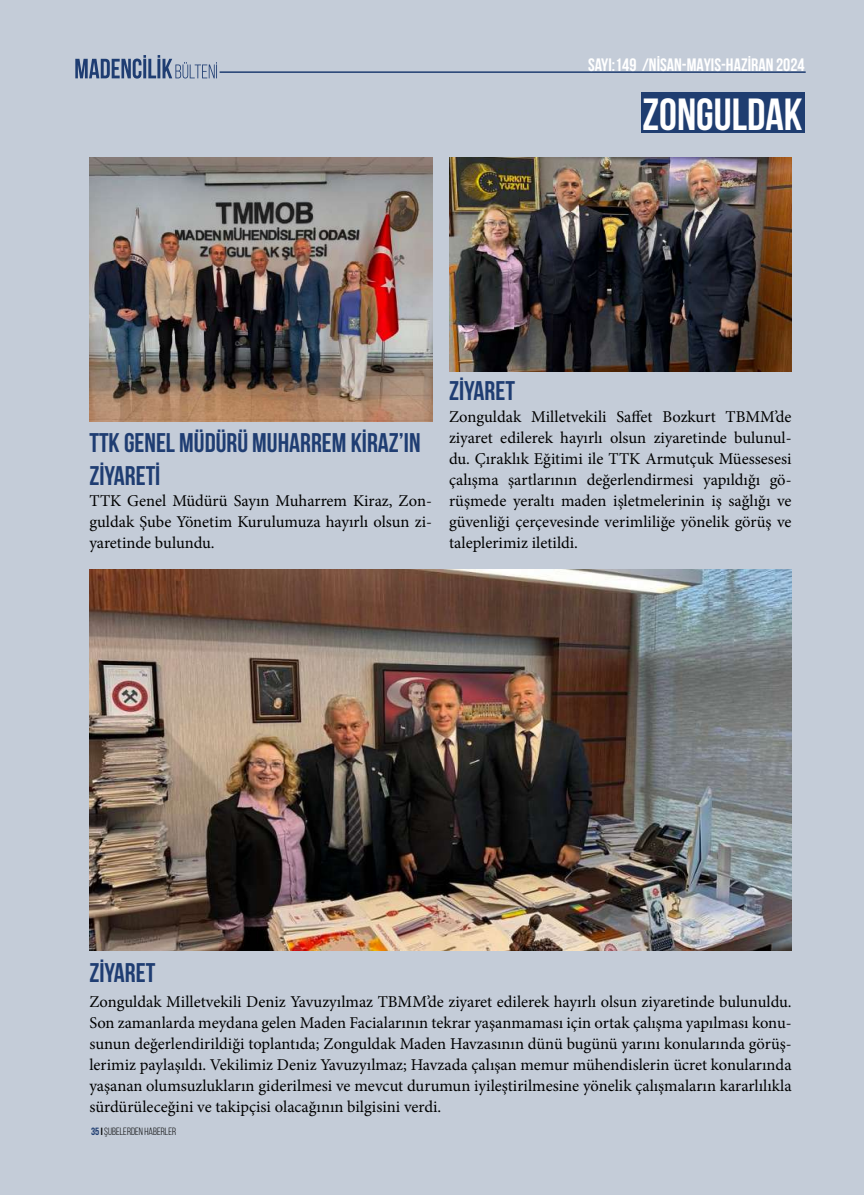
<style>
.page{position:relative;width:864px;height:1195px;background:#fff}
.page>*{position:absolute;margin:0;border:0;box-sizing:border-box;transform-origin:0 0}
.t1{font:700 45px "Bebas Neue";color:#fff}
.t2{font:700 27px/32.4px "Bebas Neue";color:#1f3d72}
.t3{font:700 18px "Bebas Neue";color:#fff}
.t4{font:16.5px/21px "Minion Pro";color:#000;text-align:justify}
.t5{font:10.5px "Bebas Neue";color:#000}
.s1{font-weight:700;color:#1f3d71}
.s2{font-weight:700}
</style>
<div class="page">
<div style="left:0;top:0;width:863px;height:1195px;background:#c4ccd8"></div>
<svg style="left:75px;top:55px;width:142px;height:24px"></svg>
<hr style="left:219px;top:71px;width:586px;height:2px;background:#1f3d71">
<div style="left:640px;top:92px;width:164px;height:41px;background:#1f3d70"></div>
<img style="left:89px;top:157px;width:343px;height:264px">
<img style="left:449px;top:157px;width:342px;height:214px">
<img style="left:89px;top:570px;width:702px;height:380px">
<p class="t3" style="left:587px;top:55px;width:218px">sayı:149 /NİSAN-MAYIS-HAZİRAN 2024</p>
<h1 class="t1" style="left:642px;top:89px;width:161px">ZONGULDAK</h1>
<h2 class="t2" style="left:89px;top:427px;width:332px">TTK GENEL MÜDÜRÜ MUHARREM KİRAZ’IN<br>ZİYARETİ</h2>
<p class="t4" style="left:89px;top:490px;width:344px">TTK Genel Müdürü Sayın Muharrem Kiraz, Zon&shy;guldak Şube Yönetim Kurulumuza hayırlı olsun zi&shy;yaretinde bulundu.</p>
<h2 class="t2" style="left:449px;top:374px;width:67px">ZİYARET</h2>
<p class="t4" style="left:449px;top:406px;width:344px">Zonguldak Milletvekili Saffet Bozkurt TBMM’de ziyaret edilerek hayırlı olsun ziyaretinde bulunul&shy;du. Çıraklık Eğitimi ile TTK Armutçuk Müessesesi çalışma şartlarının değerlendirmesi yapıldığı gö&shy;rüşmede yeraltı maden işletmelerinin iş sağlığı ve güvenliği çerçevesinde verimliliğe yönelik görüş ve taleplerimiz iletildi.</p>
<h2 class="t2" style="left:89px;top:956px;width:67px">ZİYARET</h2>
<p class="t4" style="left:89px;top:991px;width:703px">Zonguldak Milletvekili Deniz Yavuzyılmaz TBMM’de ziyaret edilerek hayırlı olsun ziyaretinde bulunuldu.<br>Son zamanlarda meydana gelen Maden Facialarının tekrar yaşanmaması için ortak çalışma yapılması konu&shy;sunun değerlendirildiği toplantıda; Zonguldak Maden Havzasının dünü bugünü yarını konularında görüş&shy;lerimiz paylaşıldı. Vekilimiz Deniz Yavuzyılmaz; Havzada çalışan memur mühendislerin ücret konularında yaşanan olumsuzlukların giderilmesi ve mevcut durumun iyileştirilmesine yönelik çalışmaların kararlılıkla sürdürüleceğini ve takipçisi olacağının bilgisini verdi.</p>
<p class="t5" style="left:91px;top:1126px;width:86px"><span class="s1">35</span><span class="s2">I</span> ŞUBELERDEN HABERLER</p>
</div>
